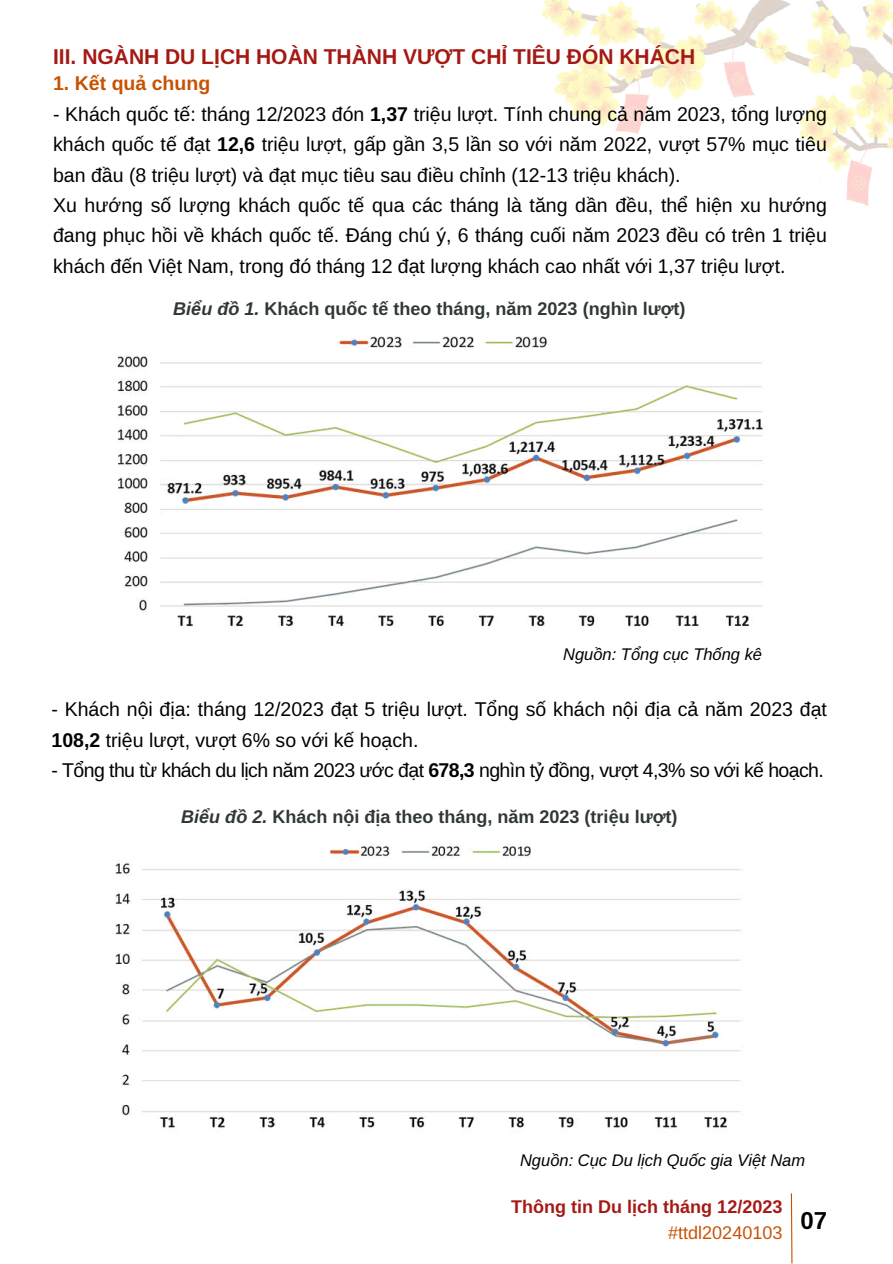
<style>
.page{position:relative;width:893px;height:1264px;background:#fff}
.page>*{position:absolute;margin:0;border:0;box-sizing:border-box;transform-origin:0 0}
.t1{font:700 24px "Libra Sans";color:#000}
.t2{font:700 21px "Libra Sans";color:#a51914}
.t3{font:19.5px/30.3px "Libra Sans";color:#000}
.t4{font:19.5px "Libra Sans";letter-spacing:-.03em;color:#000}
.t5{font:700 19.5px "Libra Sans";color:#c85103}
.t6{font:700 18px "Libra Sans";color:#303833}
.t7{font:700 18px "Libra Sans";color:#a51914}
.t8{font:18px "Libra Sans";color:#c85103}
.t9{font:italic 16.5px "Libra Sans";color:#000}
.s1{font-weight:700}
.s2{font-style:italic}
</style>
<div class="page">
<img style="left:117px;top:336px;width:646px;height:291px">
<img style="left:543px;top:0;width:349px;height:206px">
<img style="left:115px;top:843px;width:628px;height:289px">
<svg style="left:790px;top:1193px;width:3px;height:70px"></svg>
<p class="t2" style="left:53px;top:45px;width:643px">III. NGÀNH DU LỊCH HOÀN THÀNH VƯỢT CHỈ TIÊU ĐÓN KHÁCH</p>
<p class="t5" style="left:53px;top:72px;width:159px">1. Kết quả chung</p>
<p class="t3" style="left:53px;top:99px;width:775px">- Khách quốc tế: tháng 12/2023 đón <span class="s1">1,37</span> triệu lượt. Tính chung cả năm 2023, tổng lượng khách quốc tế đạt <span class="s1">12,6</span> triệu lượt, gấp gần 3,5 lần so với năm 2022, vượt 57% mục tiêu ban đầu (8 triệu lượt) và đạt mục tiêu sau điều chỉnh (12-13 triệu khách).<br>Xu hướng số lượng khách quốc tế qua các tháng là tăng dần đều, thể hiện xu hướng đang phục hồi về khách quốc tế. Đáng chú ý, 6 tháng cuối năm 2023 đều có trên 1 triệu khách đến Việt Nam, trong đó tháng 12 đạt lượng khách cao nhất với 1,37 triệu lượt.</p>
<p class="t6" style="left:173px;top:299px;width:513px"><span class="s2">Biểu đồ 1.</span> Khách quốc tế theo tháng, năm 2023 (nghìn lượt)</p>
<p class="t9" style="left:563px;top:645px;width:200px">Nguồn: Tổng cục Thống kê</p>
<p class="t3" style="left:51px;top:694px;width:777px">- Khách nội địa: tháng 12/2023 đạt 5 triệu lượt. Tổng số khách nội địa cả năm 2023 đạt<br><span class="s1">108,2</span> triệu lượt, vượt 6% so với kế hoạch.</p>
<p class="t4" style="left:51px;top:759px;width:773px">- Tổng thu từ khách du lịch năm 2023 ước đạt <span class="s1">678,3</span> nghìn tỷ đồng, vượt 4,3% so với kế hoạch.</p>
<p class="t6" style="left:181px;top:806px;width:497px"><span class="s2">Biểu đồ 2.</span> Khách nội địa theo tháng, năm 2023 (triệu lượt)</p>
<p class="t9" style="left:520px;top:1151px;width:286px">Nguồn: Cục Du lịch Quốc gia Việt Nam</p>
<p class="t7" style="left:511px;top:1196px;width:273px">Thông tin Du lịch tháng 12/2023</p>
<p class="t8" style="left:668px;top:1222px;width:116px">#ttdl20240103</p>
<p class="t1" style="left:800px;top:1207px;width:28px">07</p>
</div>
